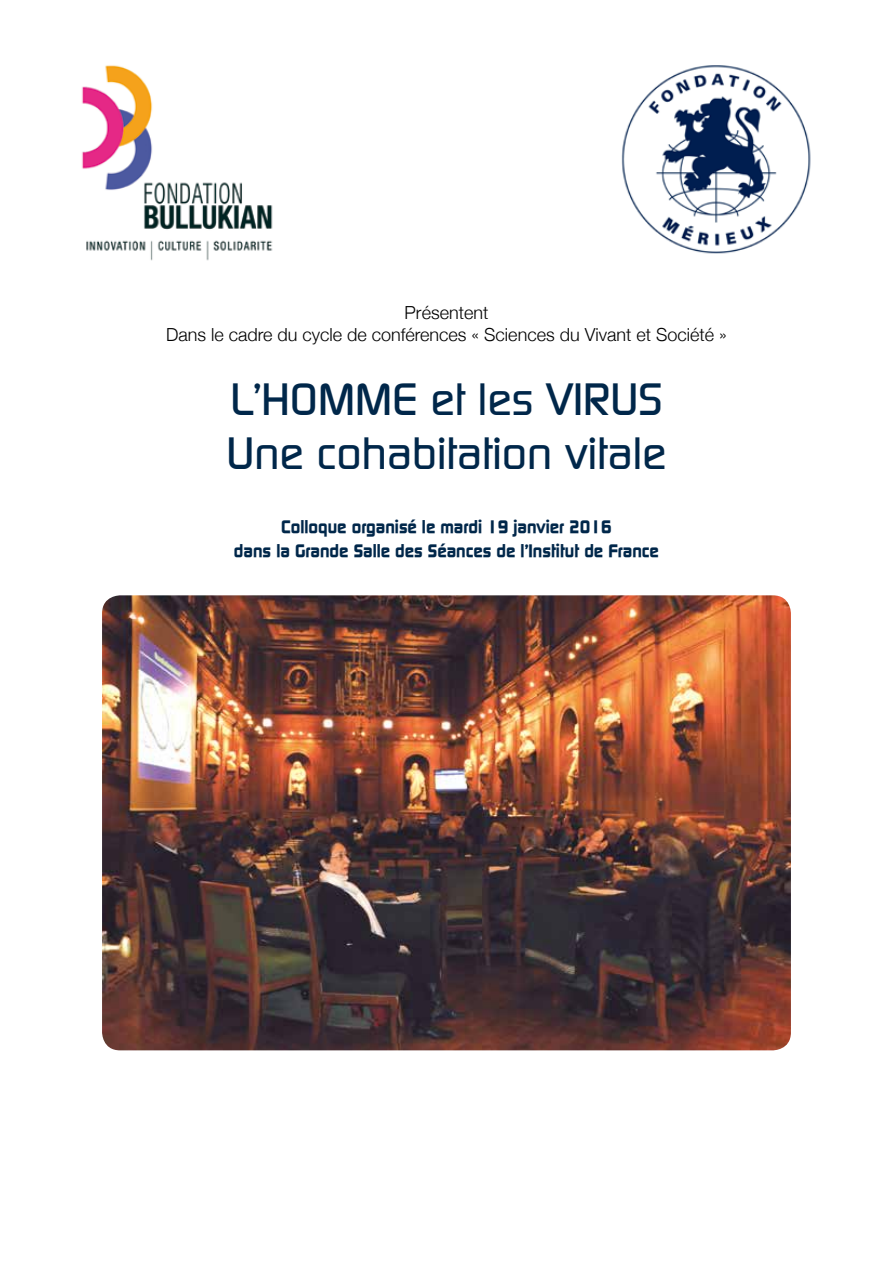
<style>
.page{position:relative;width:893px;height:1263px;background:#fff}
.page>*{position:absolute;margin:0;border:0;box-sizing:border-box;transform-origin:0 0}
.t1{font:500 45px/54px "Continuum";color:#00274a}
.t2{font:700 18px/23.4px "Continuum";color:#00274a;text-align:center}
.t3{font:300 18px/21.6px "Helvetica Neue";color:#000;text-align:center}
</style>
<div class="page">
<img style="left:102px;top:595px;width:689px;height:455px">
<img style="left:82px;top:65px;width:191px;height:196px">
<img style="left:621px;top:65px;width:189px;height:189px">
<p class="t3" style="left:166px;top:301px;width:562px">Présentent<br>Dans le cadre du cycle de conférences « Sciences du Vivant et Société »</p>
<h1 class="t1" style="left:226px;top:371px;width:442px">L’HOMME et les VIRUS<br>Une cohabitation vitale</h1>
<p class="t2" style="left:234px;top:515px;width:426px">Colloque organisé le mardi 19 janvier 2016<br>dans la Grande Salle des Séances de l’Institut de France</p>
</div>
